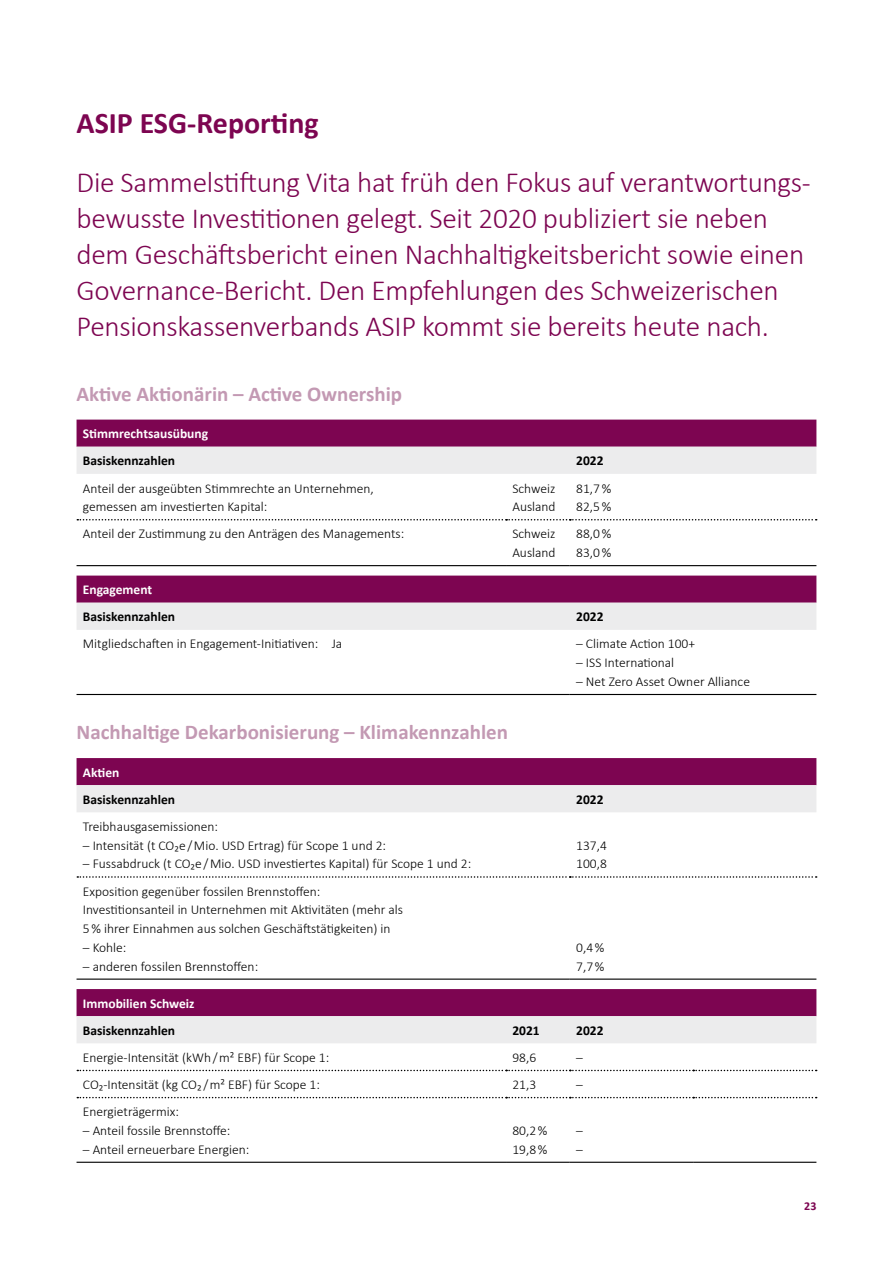
<style>
.page{position:relative;width:893px;height:1263px;background:#fff}
.page>*{position:absolute;margin:0;border:0;box-sizing:border-box;transform-origin:0 0}
.t1{font:700 30px "Calibri";color:#7d0551}
.t2{font:300 29.25px/36px "Calibri";letter-spacing:-.01em;color:#7d0551}
.t3{font:700 21px "Calibri";color:#c399b3}
.t4{font:300 13.5px/18.8px "Calibri";color:#000}
.t5{font:700 13.5px "Calibri";color:#000}
.t6{font:700 13.5px "Calibri";color:#fff}
.t7{font:700 12px "Calibri";color:#7d0551}
</style>
<div class="page">
<svg style="left:77px;top:420px;width:739px;height:54px;background:#b57aa0"></svg>
<svg style="left:77px;top:519px;width:740px;height:1px"></svg>
<hr style="left:77px;top:565px;width:429px;height:1px;background:#000">
<hr style="left:506px;top:565px;width:64px;height:1px;background:#000">
<hr style="left:570px;top:565px;width:246px;height:1px;background:#000">
<svg style="left:77px;top:576px;width:739px;height:54px;background:#b57aa0"></svg>
<hr style="left:77px;top:694px;width:493px;height:1px;background:#000">
<hr style="left:570px;top:694px;width:246px;height:1px;background:#000">
<svg style="left:77px;top:758px;width:739px;height:54px;background:#b4789f"></svg>
<svg style="left:77px;top:876px;width:740px;height:2px"></svg>
<hr style="left:77px;top:978px;width:493px;height:2px;background:#000">
<hr style="left:570px;top:978px;width:246px;height:2px;background:#000">
<svg style="left:77px;top:989px;width:739px;height:54px;background:#b4789f"></svg>
<svg style="left:77px;top:1070px;width:740px;height:1px"></svg>
<svg style="left:77px;top:1097px;width:740px;height:1px"></svg>
<hr style="left:77px;top:1162px;width:429px;height:1px;background:#000">
<hr style="left:506px;top:1162px;width:64px;height:1px;background:#000">
<hr style="left:570px;top:1162px;width:123px;height:1px;background:#000">
<hr style="left:693px;top:1162px;width:123px;height:1px;background:#000">
<h1 class="t1" style="left:77px;top:104px;width:244px">ASIP ESG-Reporting</h1>
<p class="t2" style="left:76px;top:163px;width:736px">Die Sammelstiftung Vita hat früh den Fokus auf verantwortungs&shy;bewusste Investitionen gelegt. Seit 2020 publiziert sie neben dem Geschäftsbericht einen Nachhaltigkeitsbericht sowie einen Governance-Bericht. Den Empfehlungen des Schweizerischen Pensionskassenverbands ASIP kommt sie bereits heute nach.</p>
<h3 class="t3" style="left:77px;top:380px;width:327px">Aktive Aktionärin – Active Ownership</h3>
<p class="t6" style="left:83px;top:425px;width:127px">Stimmrechtsausübung</p>
<p class="t5" style="left:83px;top:452px;width:94px">Basiskennzahlen</p>
<p class="t5" style="left:576px;top:452px;width:29px">2022</p>
<p class="t4" style="left:83px;top:478px;width:292px">Anteil der ausgeübten Stimmrechte an Unternehmen, gemessen am investierten Kapital:</p>
<p class="t4" style="left:512px;top:478px;width:45px">Schweiz<br>Ausland</p>
<p class="t4" style="left:576px;top:478px;width:37px">81,7%<br>82,5%</p>
<p class="t4" style="left:83px;top:524px;width:323px">Anteil der Zustimmung zu den Anträgen des Managements:</p>
<p class="t4" style="left:512px;top:524px;width:45px">Schweiz<br>Ausland</p>
<p class="t4" style="left:576px;top:524px;width:37px">88,0%<br>83,0%</p>
<p class="t6" style="left:83px;top:581px;width:71px">Engagement</p>
<p class="t5" style="left:83px;top:608px;width:94px">Basiskennzahlen</p>
<p class="t5" style="left:576px;top:608px;width:29px">2022</p>
<p class="t4" style="left:83px;top:634px;width:261px">Mitgliedschaften in Engagement-Initiativen: Ja</p>
<p class="t4" style="left:576px;top:634px;width:120px">– Climate Action 100+</p>
<p class="t4" style="left:576px;top:653px;width:100px">– ISS International</p>
<p class="t4" style="left:576px;top:671px;width:175px">– Net Zero Asset Owner Alliance</p>
<h3 class="t3" style="left:77px;top:719px;width:433px">Nachhaltige Dekarbonisierung – Klimakennzahlen</h3>
<p class="t6" style="left:83px;top:763px;width:38px">Aktien</p>
<p class="t5" style="left:83px;top:791px;width:94px">Basiskennzahlen</p>
<p class="t5" style="left:576px;top:791px;width:29px">2022</p>
<p class="t4" style="left:83px;top:816px;width:137px">Treibhausgasemissionen:</p>
<p class="t4" style="left:83px;top:835px;width:305px">– Intensität (t CO₂e /Mio. USD Ertrag) für Scope 1 und 2:</p>
<p class="t4" style="left:83px;top:854px;width:390px">– Fussabdruck (t CO₂e /Mio. USD investiertes Kapital) für Scope 1 und 2:</p>
<p class="t4" style="left:576px;top:835px;width:32px">137,4<br>100,8</p>
<p class="t4" style="left:83px;top:881px;width:322px">Exposition gegenüber fossilen Brennstoffen:<br>Investitionsanteil in Unternehmen mit Aktivitäten (mehr als<br>5% ihrer Einnahmen aus solchen Geschäftstätigkeiten) in</p>
<p class="t4" style="left:83px;top:937px;width:45px">– Kohle:</p>
<p class="t4" style="left:83px;top:956px;width:177px">– anderen fossilen Brennstoffen:</p>
<p class="t4" style="left:576px;top:937px;width:30px">0,4%<br>7,7%</p>
<p class="t6" style="left:83px;top:994px;width:113px">Immobilien Schweiz</p>
<p class="t5" style="left:83px;top:1022px;width:94px">Basiskennzahlen</p>
<p class="t5" style="left:512px;top:1022px;width:29px">2021</p>
<p class="t5" style="left:576px;top:1022px;width:29px">2022</p>
<p class="t4" style="left:83px;top:1047px;width:248px">Energie-Intensität (kWh/m² EBF) für Scope 1:</p>
<p class="t4" style="left:512px;top:1047px;width:25px">98,6</p>
<p class="t4" style="left:576px;top:1047px;width:8px">–</p>
<p class="t4" style="left:83px;top:1074px;width:238px">CO₂-Intensität (kg CO₂/m² EBF) für Scope 1:</p>
<p class="t4" style="left:512px;top:1074px;width:25px">21,3</p>
<p class="t4" style="left:576px;top:1074px;width:8px">–</p>
<p class="t4" style="left:83px;top:1102px;width:98px">Energieträgermix:</p>
<p class="t4" style="left:83px;top:1120px;width:149px">– Anteil fossile Brennstoffe:</p>
<p class="t4" style="left:83px;top:1139px;width:168px">– Anteil erneuerbare Energien:</p>
<p class="t4" style="left:512px;top:1120px;width:37px">80,2%<br>19,8%</p>
<p class="t4" style="left:576px;top:1120px;width:8px">– –</p>
<p class="t7" style="left:804px;top:1198px;width:14px">23</p>
</div>
